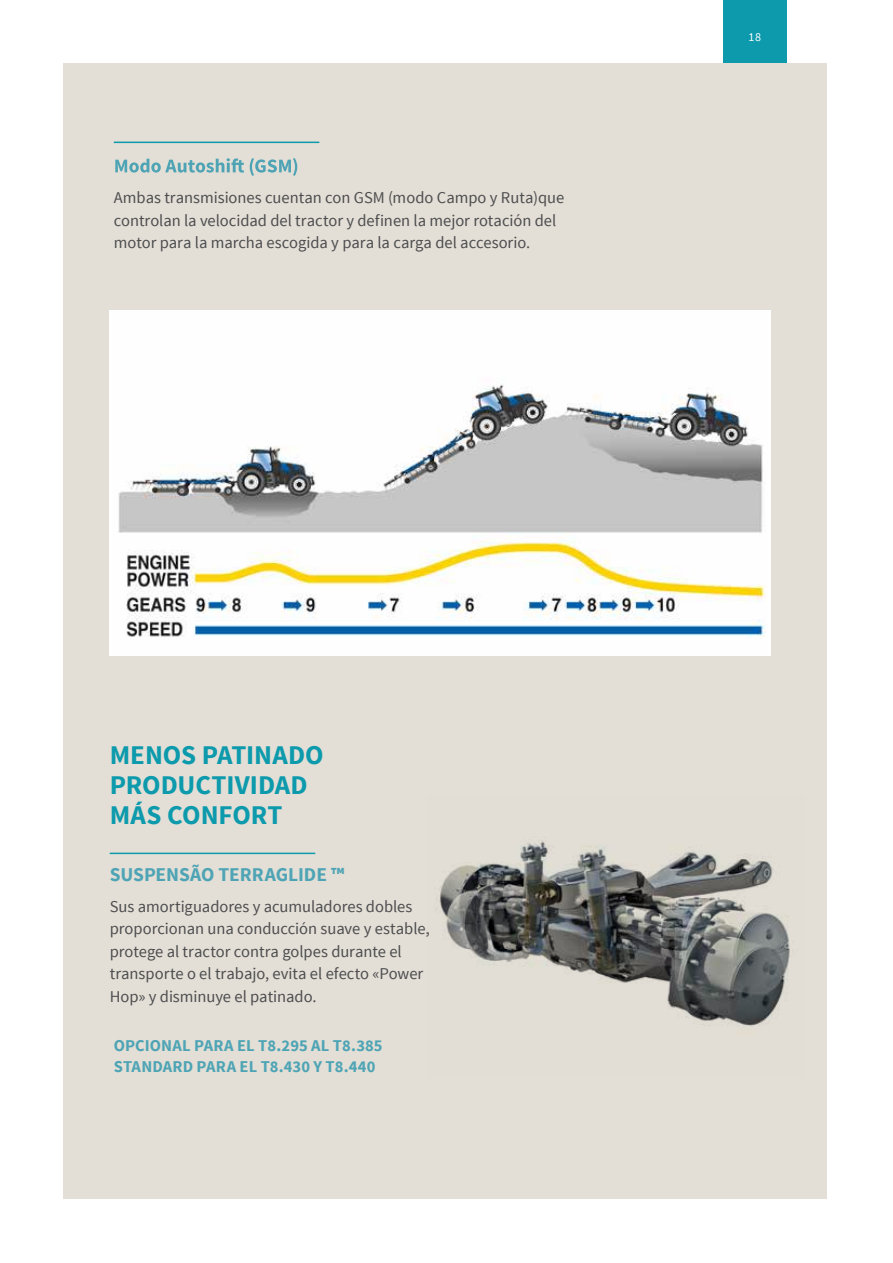
<style>
.page{position:relative;width:893px;height:1263px;background:#fff}
.page>*{position:absolute;margin:0;border:0;box-sizing:border-box;transform-origin:0 0}
.t1{font:700 27px/30px "Source Sans Pro";color:#0c9aac}
.t2{font:700 19.5px "Source Sans Pro";color:#4ea4b5}
.t3{font:16.5px/22.5px "Source Sans Pro";color:#4d4d4f}
.t4{font:700 16.5px/21px "Source Sans Pro";letter-spacing:.005em;color:#4ea4b5}
.t5{font:12px "Source Sans Pro";color:#fff}
</style>
<div class="page">
<div style="left:723px;top:0;width:64px;height:63px;background:#0c9aac"></div>
<div style="left:63px;top:63px;width:764px;height:1135px;background:#e3dfd6"></div>
<hr style="left:110px;top:853px;width:205px;height:1px;background:#0c9aac">
<hr style="left:114px;top:142px;width:205px;height:1px;background:#0c9aac">
<svg style="left:115px;top:158px;width:182px;height:18px"></svg>
<img style="left:110px;top:310px;width:661px;height:345px">
<img style="left:436px;top:841px;width:354px;height:185px">
<p class="t3" style="left:114px;top:187px;width:452px">Ambas transmisiones cuentan con GSM (modo Campo y Ruta)que controlan la velocidad del tractor y definen la mejor rotación del motor para la marcha escogida y para la carga del accesorio.</p>
<p class="t5" style="left:749px;top:29px;width:14px">18</p>
<h1 class="t1" style="left:110px;top:741px;width:216px">MENOS PATINADO<br>PRODUCTIVIDAD<br>MÁS CONFORT</h1>
<p class="t2" style="left:110px;top:862px;width:236px">SUSPENSÃO TERRAGLIDE ™</p>
<p class="t3" style="left:110px;top:895px;width:321px">Sus amortiguadores y acumuladores dobles proporcionan una conducción suave y estable, protege al tractor contra golpes durante el transporte o el trabajo, evita el efecto «Power Hop» y disminuye el patinado.</p>
<p class="t4" style="left:114px;top:1035px;width:270px">OPCIONAL PARA EL T8.295 AL T8.385<br>STANDARD PARA EL T8.430 Y T8.440</p>
</div>
